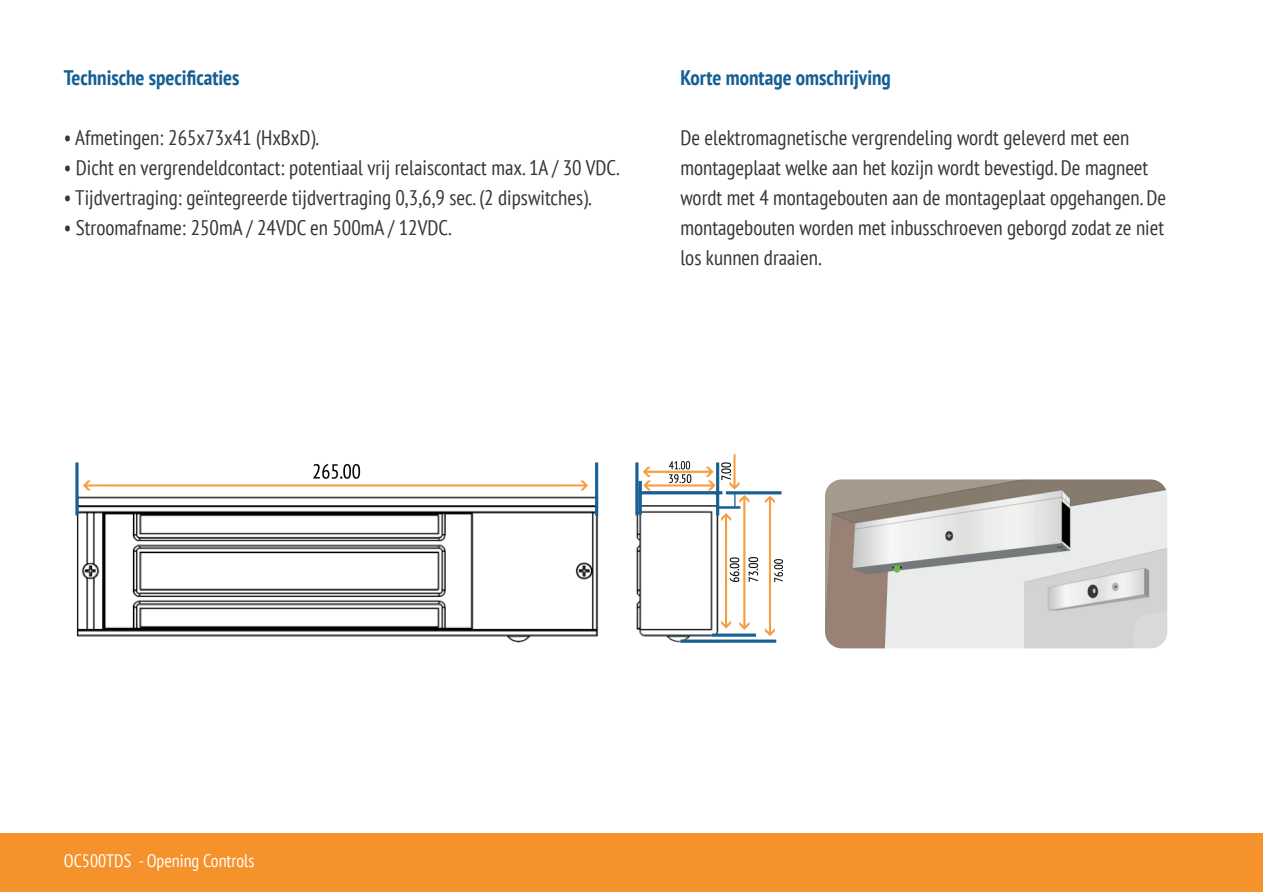
<style>
.page{position:relative;width:1263px;height:893px;background:#fff}
.page>*{position:absolute;margin:0;border:0;box-sizing:border-box;transform-origin:0 0}
.t1{font:condensed 21px/30px "PT Sans";color:#333739}
.t2{font:700 condensed 21px "PT Sans";color:#155f94}
.t3{font:condensed 18px "PT Sans";color:#fff}
</style>
<div class="page">
<div style="left:0;top:833px;width:1263px;height:59px;background:#f6922c"></div>
<img style="left:75px;top:454px;width:707px;height:189px">
<img style="left:825px;top:479px;width:342px;height:169px">
<p class="t2" style="left:64px;top:64px;width:177px">Technische specificaties</p>
<p class="t1" style="left:64px;top:122px;width:257px">• Afmetingen: 265x73x41 (HxBxD).</p>
<p class="t1" style="left:64px;top:152px;width:557px">• Dicht en vergrendeldcontact: potentiaal vrij relaiscontact max. 1A / 30 VDC.</p>
<p class="t1" style="left:64px;top:182px;width:529px">• Tijdvertraging: geïntegreerde tijdvertraging 0,3,6,9 sec. (2 dipswitches).</p>
<p class="t1" style="left:64px;top:212px;width:390px">• Stroomafname: 250mA / 24VDC en 500mA / 12VDC.</p>
<p class="t2" style="left:680px;top:64px;width:212px">Korte montage omschrijving</p>
<p class="t1" style="left:680px;top:122px;width:487px">De elektromagnetische vergrendeling wordt geleverd met een montageplaat welke aan het kozijn wordt bevestigd. De magneet wordt met 4 montagebouten aan de montageplaat opgehangen. De montagebouten worden met inbusschroeven geborgd zodat ze niet los kunnen draaien.</p>
<p class="t3" style="left:64px;top:849px;width:192px">OC500TDS - Opening Controls</p>
</div>
